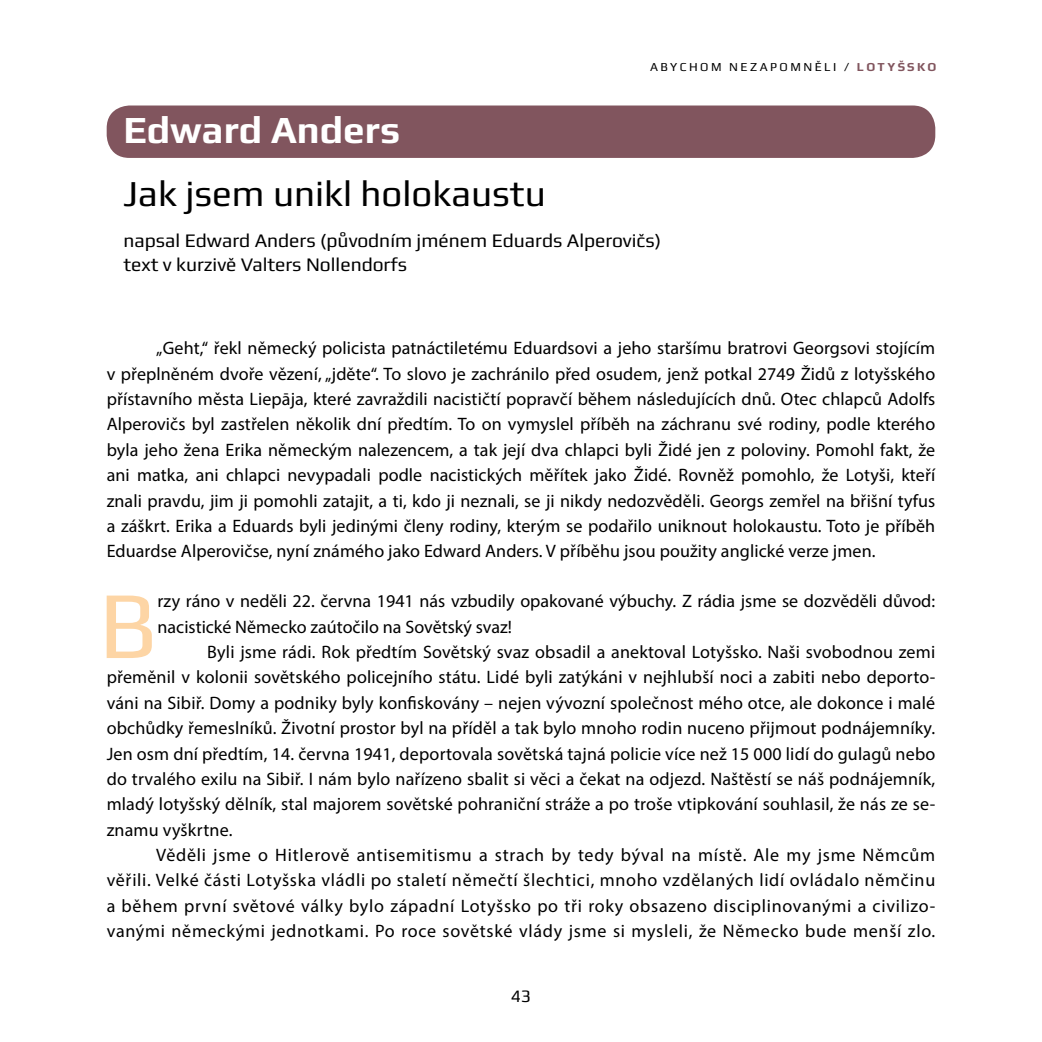
<style>
.page{position:relative;width:1042px;height:1042px;background:#fff}
.page>*{position:absolute;margin:0;border:0;box-sizing:border-box;transform-origin:0 0}
.t1{font:96.25px "Play";color:#fdd5a5}
.t2{font:700 38.5px "Play";color:#fff}
.t3{font:36.75px "Play";color:#000}
.t4{font:19.25px/24.5px "Play";color:#000}
.t5{font:18.03px/25.4px "Myriad Pro";letter-spacing:.01em;color:#000;text-align:justify}
.t6{font:18.03px "Myriad Pro";letter-spacing:.04em;color:#000}
.t7{font:17.5px "Play";color:#000}
.t8{font:12.25px "Play";letter-spacing:.2em;color:#000}
.s1{font-weight:700;color:#81555e}
</style>
<div class="page">
<div style="left:107px;top:105px;width:828px;height:53px;background:#81555e;border-radius:23px"></div>
<p class="t8" style="left:650px;top:60px;width:288px">ABYCHOM NEZAPOMNĚLI / <span class="s1">LOTYŠSKO</span></p>
<p class="t2" style="left:123px;top:107px;width:278px">Edward Anders</p>
<p class="t3" style="left:123px;top:171px;width:424px">Jak jsem unikl holokaustu</p>
<p class="t4" style="left:123px;top:228px;width:539px">napsal Edward Anders (původním jménem Eduards Alperovičs) text v kurzivě Valters Nollendorfs</p>
<p class="t5" style="left:107px;top:335px;width:830px;text-indent:50px">„Geht,“ řekl německý policista patnáctiletému Eduardsovi a jeho staršímu bratrovi Georgsovi stojícím v přeplněném dvoře vězení, „jděte“. To slovo je zachránilo před osudem, jenž potkal 2749 Židů z lotyšského přístavního města Liepāja, které zavraždili nacističtí popravčí během následujících dnů. Otec chlapců Adolfs Alperovičs byl zastřelen několik dní předtím. To on vymyslel příběh na záchranu své rodiny, podle kterého byla jeho žena Erika německým nalezencem, a tak její dva chlapci byli Židé jen z poloviny. Pomohl fakt, že ani matka, ani chlapci nevypadali podle nacistických měřítek jako Židé. Rovněž pomohlo, že Lotyši, kteří znali pravdu, jim ji pomohli zatajit, a ti, kdo ji neznali, se ji nikdy nedozvěděli. Georgs zemřel na břišní tyfus a záškrt. Erika a Eduards byli jedinými členy rodiny, kterým se podařilo uniknout holokaustu. Toto je příběh Eduardse Alperovičse, nyní známého jako Edward Anders. V příběhu jsou použity anglické verze jmen.</p>
<p class="t1" style="left:99px;top:568px;width:60px">B</p>
<p class="t5" style="left:158px;top:588px;width:779px">rzy ráno v neděli 22. června 1941 nás vzbudily opakované výbuchy. Z rádia jsme se dozvěděli důvod:</p>
<p class="t5" style="left:158px;top:613px;width:356px">nacistické Německo zaútočilo na Sovětský svaz!</p>
<p class="t5" style="left:207px;top:639px;width:729px">Byli jsme rádi. Rok předtím Sovětský svaz obsadil a anektoval Lotyšsko. Naši svobodnou zemi</p>
<p class="t5" style="left:107px;top:664px;width:830px">přeměnil v kolonii sovětského policejního státu. Lidé byli zatýkáni v nejhlubší noci a zabiti nebo deporto-</p>
<p class="t5" style="left:107px;top:690px;width:830px">váni na Sibiř. Domy a podniky byly konfiskovány – nejen vývozní společnost mého otce, ale dokonce i malé</p>
<p class="t5" style="left:107px;top:715px;width:830px">obchůdky řemeslníků. Životní prostor byl na příděl a tak bylo mnoho rodin nuceno přijmout podnájemníky.</p>
<p class="t5" style="left:107px;top:740px;width:830px">Jen osm dní předtím, 14. června 1941, deportovala sovětská tajná policie více než 15 000 lidí do gulagů nebo</p>
<p class="t5" style="left:107px;top:766px;width:830px">do trvalého exilu na Sibiř. I nám bylo nařízeno sbalit si věci a čekat na odjezd. Naštěstí se náš podnájemník,</p>
<p class="t5" style="left:107px;top:791px;width:830px">mladý lotyšský dělník, stal majorem sovětské pohraniční stráže a po troše vtipkování souhlasil, že nás ze se-</p>
<p class="t5" style="left:107px;top:816px;width:127px">znamu vyškrtne.</p>
<p class="t6" style="left:156px;top:844px;width:780px">Věděli jsme o Hitlerově antisemitismu a strach by tedy býval na místě. Ale my jsme Němcům</p>
<p class="t6" style="left:107px;top:869px;width:830px">věřili. Velké části Lotyšska vládli po staletí němečtí šlechtici, mnoho vzdělaných lidí ovládalo němčinu</p>
<p class="t6" style="left:107px;top:894px;width:830px">a během první světové války bylo západní Lotyšsko po tři roky obsazeno disciplinovanými a civilizo-</p>
<p class="t6" style="left:107px;top:920px;width:830px">vanými německými jednotkami. Po roce sovětské vlády jsme si mysleli, že Německo bude menší zlo.</p>
<p class="t7" style="left:511px;top:986px;width:22px">43</p>
</div>
